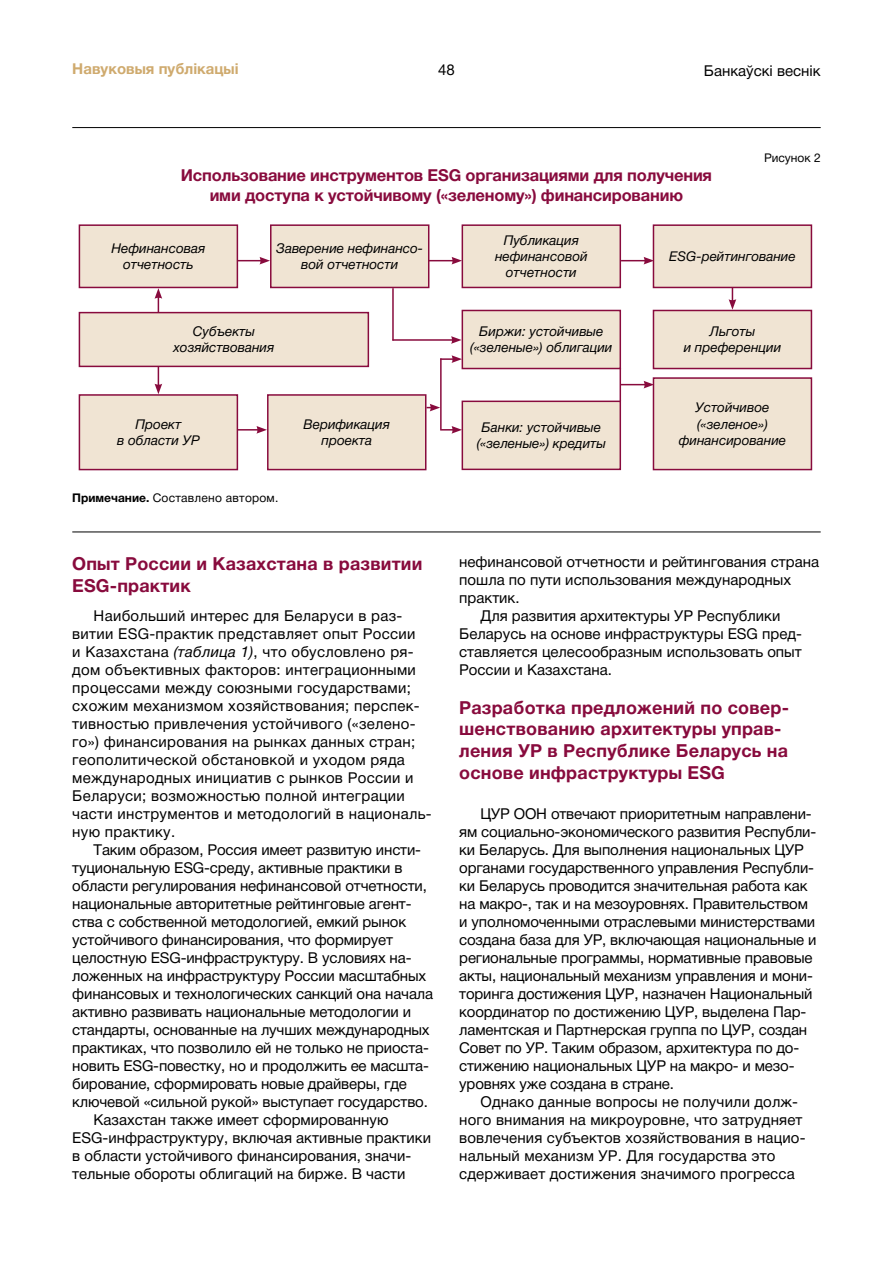
<style>
.page{position:relative;width:893px;height:1263px;background:#fff}
.page>*{position:absolute;margin:0;border:0;box-sizing:border-box;transform-origin:0 0}
.t1{font:700 18px/21.6px "Helvetica Neue Cyr";letter-spacing:.01em;color:#880b3d}
.t2{font:700 16.5px/19.8px "Helvetica Neue Cyr";letter-spacing:-.01em;color:#880b3d;text-align:center}
.t3{font:15px/18px "Helvetica Neue Cyr";letter-spacing:-.01em;color:#000}
.t4{font:15px/18px "Helvetica Neue Cyr";letter-spacing:.02em;color:#000}
.t5{font:15px/18px "Helvetica Neue Cyr";letter-spacing:.01em;color:#000}
.t6{font:700 15px "Helvetica Neue Cyr";color:#cfaa6e}
.t7{font:italic 13.5px/16.2px "Helvetica Neue Cyr";color:#000;text-align:center}
.t8{font:12px "Helvetica Neue Cyr";letter-spacing:.02em;color:#000}
.t9{font:12px "Helvetica Neue Cyr";color:#000}
.s1{font-weight:700}
.s2{font-style:italic}
</style>
<div class="page">
<hr style="left:72px;top:127px;width:749px;height:1px;background:#000">
<hr style="left:72px;top:532px;width:749px;height:1px;background:#000">
<div style="left:79px;top:225px;width:158px;height:62px;background:#f0e4d3"></div>
<div style="left:79px;top:224px;width:159px;height:64px;border:2px solid #880b3d"></div>
<div style="left:271px;top:225px;width:158px;height:62px;background:#f0e4d3"></div>
<div style="left:270px;top:224px;width:159px;height:64px;border:2px solid #880b3d"></div>
<div style="left:462px;top:225px;width:158px;height:62px;background:#f0e4d3"></div>
<div style="left:462px;top:224px;width:159px;height:64px;border:2px solid #880b3d"></div>
<div style="left:462px;top:401px;width:158px;height:68px;background:#f0e4d3"></div>
<div style="left:462px;top:401px;width:159px;height:69px;border:2px solid #880b3d"></div>
<div style="left:268px;top:395px;width:158px;height:75px;background:#f0e4d3"></div>
<div style="left:267px;top:394px;width:159px;height:76px;border:2px solid #880b3d"></div>
<div style="left:79px;top:395px;width:158px;height:75px;background:#f0e4d3"></div>
<div style="left:79px;top:394px;width:159px;height:76px;border:2px solid #880b3d"></div>
<div style="left:653px;top:378px;width:158px;height:92px;background:#f0e4d3"></div>
<div style="left:653px;top:377px;width:159px;height:93px;border:2px solid #880b3d"></div>
<svg style="left:237px;top:257px;width:33px;height:7px"></svg>
<svg style="left:155px;top:288px;width:7px;height:24px"></svg>
<svg style="left:155px;top:367px;width:7px;height:27px"></svg>
<svg style="left:429px;top:257px;width:33px;height:7px"></svg>
<svg style="left:621px;top:257px;width:32px;height:7px"></svg>
<svg style="left:442px;top:355px;width:20px;height:8px"></svg>
<svg style="left:440px;top:426px;width:22px;height:8px"></svg>
<hr style="left:237px;top:429px;width:22px;height:2px;background:#880b3d">
<svg style="left:256px;top:426px;width:11px;height:8px"></svg>
<svg style="left:426px;top:404px;width:14px;height:7px"></svg>
<svg style="left:729px;top:288px;width:7px;height:22px"></svg>
<svg style="left:621px;top:381px;width:33px;height:7px"></svg>
<hr style="left:392px;top:339px;width:61px;height:2px;background:#880b3d">
<svg style="left:451px;top:336px;width:11px;height:8px"></svg>
<hr style="left:392px;top:288px;width:2px;height:53px;background:#880b3d">
<hr style="left:440px;top:358px;width:2px;height:71px;background:#880b3d">
<hr style="left:620px;top:368px;width:1px;height:33px;background:#880b3d">
<div style="left:79px;top:313px;width:289px;height:53px;background:#f0e4d3"></div>
<div style="left:79px;top:312px;width:290px;height:55px;border:2px solid #880b3d"></div>
<div style="left:462px;top:310px;width:158px;height:58px;background:#f0e4d3"></div>
<div style="left:462px;top:310px;width:159px;height:59px;border:2px solid #880b3d"></div>
<div style="left:653px;top:310px;width:158px;height:58px;background:#f0e4d3"></div>
<div style="left:653px;top:310px;width:159px;height:59px;border:2px solid #880b3d"></div>
<div style="left:653px;top:225px;width:158px;height:62px;background:#f0e4d3"></div>
<div style="left:653px;top:224px;width:159px;height:64px;border:2px solid #880b3d"></div>
<p class="t6" style="left:72px;top:61px;width:168px">Навуковыя публікацыі</p>
<p class="t3" style="left:438px;top:61px;width:18px">48</p>
<p class="t3" style="left:704px;top:62px;width:118px">Банкaўскi веснiк</p>
<p class="t2" style="left:181px;top:166px;width:533px">Использование инструментов ESG организациями для получения ими доступа к устойчивому («зеленому») финансированию</p>
<p class="t9" style="left:764px;top:151px;width:58px">Рисунок 2</p>
<p class="t7" style="left:111px;top:240px;width:95px">Нефинансовая отчетность</p>
<p class="t7" style="left:276px;top:240px;width:148px">Заверение нефинансо&shy;вой отчетности</p>
<p class="t7" style="left:495px;top:232px;width:94px">Публикация нефинансовой отчетности</p>
<p class="t7" style="left:669px;top:248px;width:128px">ESG-рейтингование</p>
<p class="t7" style="left:173px;top:323px;width:102px">Субъекты хозяйствования</p>
<p class="t7" style="left:470px;top:323px;width:144px">Биржи: устойчивые («зеленые») облигации</p>
<p class="t7" style="left:684px;top:323px;width:99px">Льготы<br>и преференции</p>
<p class="t7" style="left:117px;top:416px;width:84px">Проект<br>в области УР</p>
<p class="t8" style="left:72px;top:491px;width:208px"><span class="s1">Примечание.</span> Составлено автором.</p>
<p class="t7" style="left:303px;top:416px;width:88px">Верификация проекта</p>
<p class="t1" style="left:72px;top:553px;width:352px">Опыт России и Казахстана в развитии<br>ESG-практик</p>
<p class="t4" style="left:72px;top:607px;width:361px;text-indent:21px">Наибольший интерес для Беларуси в раз&shy;витии ESG-практик представляет опыт России<br>и Казахстана <span class="s2">(таблица 1)</span>, что обусловлено ря&shy;дом объективных факторов: интеграционными процессами между союзными государствами; схожим механизмом хозяйствования; перспек&shy;тивностью привлечения устойчивого («зелено&shy;го») финансирования на рынках данных стран; геополитической обстановкой и уходом ряда международных инициатив с рынков России и Беларуси; возможностью полной интеграции части инструментов и методологий в националь&shy;ную практику.</p>
<p class="t3" style="left:94px;top:841px;width:329px">Таким образом, Россия имеет развитую инсти-</p>
<p class="t3" style="left:72px;top:859px;width:332px">туциональную ESG-среду, активные практики в</p>
<p class="t3" style="left:72px;top:877px;width:356px">области регулирования нефинансовой отчетности,</p>
<p class="t3" style="left:72px;top:895px;width:341px">национальные авторитетные рейтинговые агент-</p>
<p class="t3" style="left:72px;top:913px;width:335px">ства с собственной методологией, емкий рынок</p>
<p class="t3" style="left:72px;top:931px;width:322px">устойчивого финансирования, что формирует</p>
<p class="t3" style="left:72px;top:949px;width:341px">целостную ESG-инфраструктуру. В условиях на-</p>
<p class="t3" style="left:72px;top:967px;width:355px">ложенных на инфраструктуру России масштабных</p>
<p class="t3" style="left:72px;top:985px;width:362px">финансовых и технологических санкций она начала</p>
<p class="t3" style="left:72px;top:1003px;width:340px">активно развивать национальные методологии и</p>
<p class="t3" style="left:72px;top:1021px;width:359px">стандарты, основанные на лучших международных</p>
<p class="t3" style="left:72px;top:1039px;width:358px">практиках, что позволило ей не только не приоста-</p>
<p class="t3" style="left:72px;top:1057px;width:358px">новить ESG-повестку, но и продолжить ее масшта-</p>
<p class="t3" style="left:72px;top:1075px;width:336px">бирование, сформировать новые драйверы, где</p>
<p class="t3" style="left:72px;top:1093px;width:357px">ключевой «сильной рукой» выступает государство.</p>
<p class="t3" style="left:94px;top:1111px;width:296px">Казахстан также имеет сформированную</p>
<p class="t3" style="left:72px;top:1129px;width:360px">ESG-инфраструктуру, включая активные практики</p>
<p class="t3" style="left:72px;top:1147px;width:340px">в области устойчивого финансирования, значи-</p>
<p class="t3" style="left:72px;top:1165px;width:335px">тельные обороты облигаций на бирже. В части</p>
<p class="t7" style="left:477px;top:419px;width:131px">Банки: устойчивые («зеленые») кредиты</p>
<p class="t7" style="left:679px;top:400px;width:109px">Устойчивое («зеленое») финансирование</p>
<p class="t3" style="left:459px;top:553px;width:361px">нефинансовой отчетности и рейтингования страна</p>
<p class="t3" style="left:459px;top:571px;width:333px">пошла по пути использования международных</p>
<p class="t3" style="left:459px;top:589px;width:62px">практик.</p>
<p class="t3" style="left:480px;top:607px;width:301px">Для развития архитектуры УР Республики</p>
<p class="t3" style="left:459px;top:625px;width:344px">Беларусь на основе инфраструктуры ESG пред-</p>
<p class="t3" style="left:459px;top:643px;width:344px">ставляется целесообразным использовать опыт</p>
<p class="t3" style="left:459px;top:661px;width:154px">России и Казахстана.</p>
<p class="t1" style="left:459px;top:697px;width:331px">Разработка предложений по совер&shy;шенствованию архитектуры управ&shy;ления УР в Республике Беларусь на основе инфраструктуры ESG</p>
<p class="t3" style="left:459px;top:805px;width:359px;text-indent:21px">ЦУР ООН отвечают приоритетным направлени&shy;ям социально-экономического развития Республи&shy;ки Беларусь. Для выполнения национальных ЦУР органами государственного управления Республи&shy;ки Беларусь проводится значительная работа как на макро-, так и на мезоуровнях. Правительством и уполномоченными отраслевыми министерствами создана база для УР, включающая национальные и региональные программы, нормативные правовые акты, национальный механизм управления и мони&shy;торинга достижения ЦУР, назначен Национальный координатор по достижению ЦУР, выделена Пар&shy;ламентская и Партнерская группа по ЦУР, создан Совет по УР. Таким образом, архитектура по до&shy;стижению национальных ЦУР на макро- и мезо&shy;уровнях уже создана в стране.</p>
<p class="t5" style="left:459px;top:1093px;width:348px;text-indent:21px">Однако данные вопросы не получили долж&shy;ного внимания на микроуровне, что затрудняет вовлечения субъектов хозяйствования в нацио&shy;нальный механизм УР. Для государства это сдерживает достижения значимого прогресса</p>
</div>
